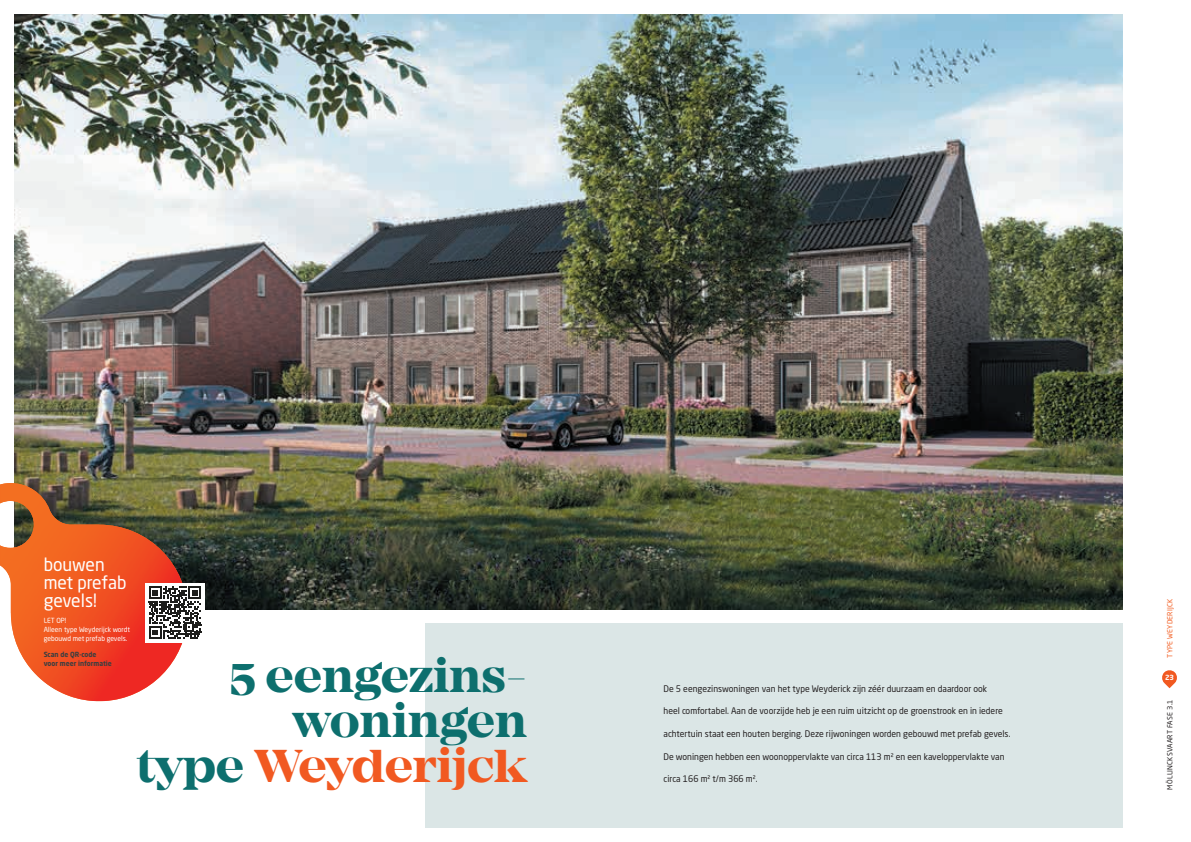
<style>
.page{position:relative;width:1191px;height:842px;background:#fff}
.page>*{position:absolute;margin:0;border:0;box-sizing:border-box;transform-origin:0 0}
.t1{font:700 48px/45.4px "Mirador";letter-spacing:-.01em;color:#0d6f6e;text-align:right}
.t2{font:18px/18px "Neo Sans Std";color:#fff;scale:.96 1}
.t3{font:9px "Neo Sans Std";color:#231f20;scale:.96 1}
.t4{font:7px/9px "Neo Sans Std";color:#fff;scale:.96 1}
.t5{font:700 7px/9px "Neo Sans Std";color:#3e3e3f;scale:.96 1}
.t6{font:7px "Neo Sans Std";letter-spacing:.03em;color:#231f20}
.t7{font:7px "Neo Sans Std";letter-spacing:.03em;color:#f25d21}
.t8{font:700 7px "Neo Sans Std";color:#fff}
.s1{color:#f15921}
</style>
<div class="page">
<svg style="left:1162px;top:670px;width:15px;height:18px"></svg>
<img style="left:14px;top:14px;width:1109px;height:595px">
<div style="left:425px;top:624px;width:698px;height:204px;background:#dbe6e6"></div>
<img style="left:0;top:483px;width:187px;height:218px">
<div style="left:145px;top:583px;width:60px;height:59px;background:#fff"></div>
<svg style="left:149px;top:586px;width:52px;height:53px"></svg>
<h2 class="t2" style="left:44px;top:555px;width:88px">bouwen met prefab gevels!</h2>
<p class="t4" style="left:44px;top:616px;width:91px">LET OP!<br>Alleen type Weyderijck wordt gebouwd met prefab gevels.</p>
<p class="t5" style="left:44px;top:650px;width:72px">Scan de QR-code voor meer informatie</p>
<h1 class="t1" style="left:137px;top:654px;width:392px">5 eengezins&shy;woningen<br>type <span class="s1">Weyderijck</span></h1>
<p class="t3" style="left:663px;top:683px;width:339px">De 5 eengezinswoningen van het type Weyderick zijn zéér duurzaam en daardoor ook</p>
<p class="t3" style="left:663px;top:706px;width:355px">heel comfortabel. Aan de voorzijde heb je een ruim uitzicht op de groenstrook en in iedere</p>
<p class="t3" style="left:663px;top:728px;width:363px">achtertuin staat een houten berging. Deze rijwoningen worden gebouwd met prefab gevels.</p>
<p class="t3" style="left:663px;top:751px;width:357px">De woningen hebben een woonoppervlakte van circa 113 m2 en een kaveloppervlakte van</p>
<p class="t3" style="left:663px;top:774px;width:99px">circa 166 m2 t/m 366 m2.</p>
<p class="t7" style="left:1165px;top:658px;width:61px;rotate:-90deg">TYPE WEYDERIJCK</p>
<p class="t8" style="left:1165px;top:673px;width:11px">23</p>
<p class="t6" style="left:1165px;top:790px;width:92px;rotate:-90deg">MÖLLINCKSVAART FASE 3.1</p>
</div>
